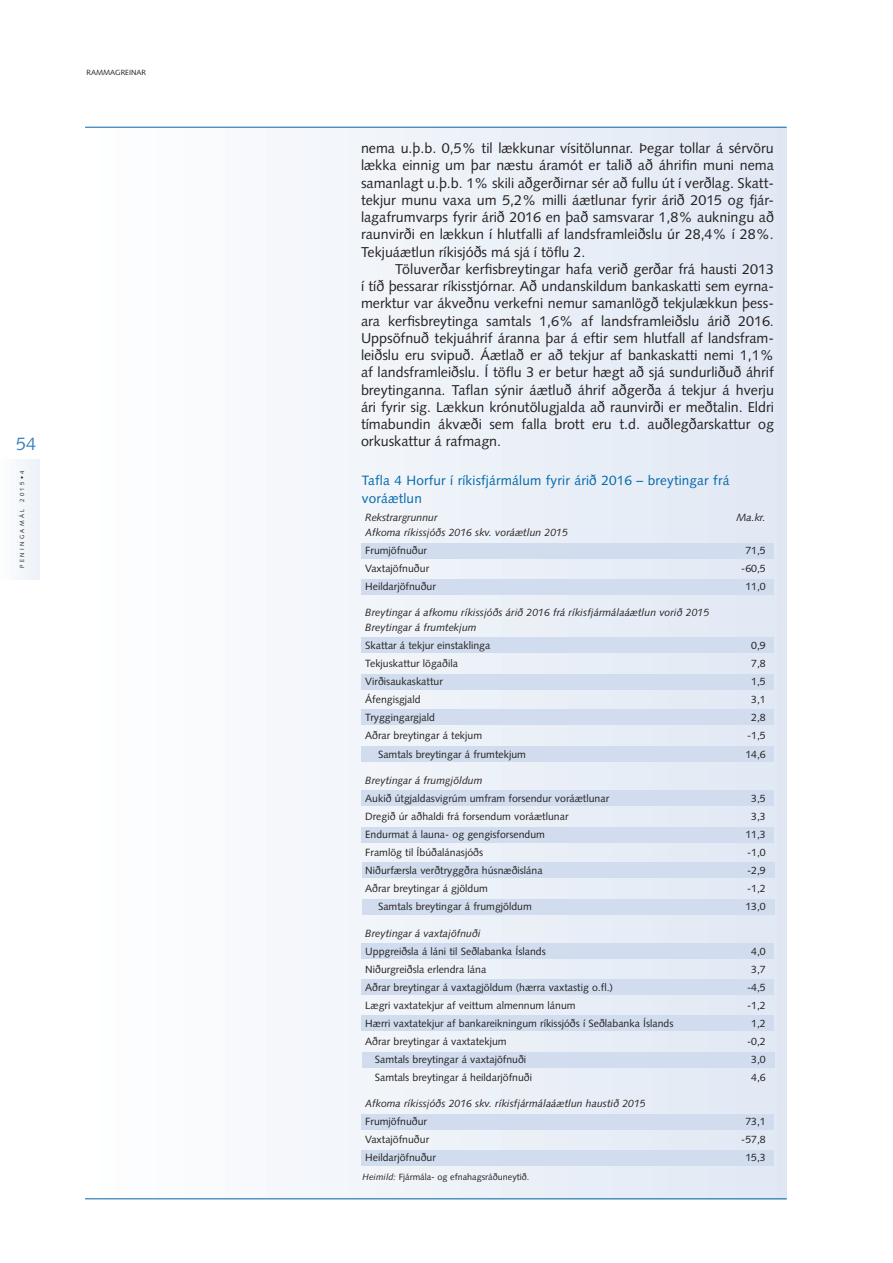
<style>
.page{position:relative;width:893px;height:1263px;background:#fff}
.page>*{position:absolute;margin:0;border:0;box-sizing:border-box;transform-origin:0 0}
.t1{font:18px "Syntax LT Std";color:#3f85c0}
.t2{font:14.25px/17.2px "Syntax LT Std";color:#231f20;text-align:justify}
.Tafla_fyrirsögn{font:13.5px/18px "Syntax LT Std";letter-spacing:.015em;color:#0067aa}
.Heimildir{font:10.5px "Syntax LT Std";color:#231f20}
.Heimildir-2{font:italic 10.5px "Syntax LT Std";color:#231f20}
.Heimildir-3{font:9px "Syntax LT Std";color:#231f20}
.t3{font:7.5px "Syntax LT Std";color:#231f20}
.t4{font:6px "Syntax LT Std";letter-spacing:.4em;color:#231f20}
.s1{font-style:italic}
</style>
<div class="page">
<div style="left:0;top:459px;width:39px;height:121px;background:#f4f7fb"></div>
<div style="left:85px;top:128px;width:702px;height:1071px;background:linear-gradient(to right,#fefeff,#dfe8f4)"></div>
<hr style="left:85px;top:1198px;width:702px;height:1px;background:#0067aa">
<hr style="left:85px;top:127px;width:702px;height:1px;background:#0067aa">
<div style="left:362px;top:1150px;width:412px;height:15px;background:#d1ddee"></div>
<div style="left:362px;top:1052px;width:412px;height:15px;background:#d1ddee"></div>
<div style="left:362px;top:1114px;width:412px;height:15px;background:#d1ddee"></div>
<div style="left:362px;top:980px;width:412px;height:15px;background:#d1ddee"></div>
<div style="left:362px;top:1015px;width:412px;height:16px;background:#d1ddee"></div>
<div style="left:361px;top:944px;width:412px;height:15px;background:#d1ddee"></div>
<div style="left:362px;top:863px;width:412px;height:15px;background:#d1ddee"></div>
<div style="left:362px;top:899px;width:412px;height:15px;background:#d1ddee"></div>
<div style="left:362px;top:791px;width:412px;height:15px;background:#d1ddee"></div>
<div style="left:362px;top:827px;width:412px;height:16px;background:#d1ddee"></div>
<div style="left:362px;top:710px;width:412px;height:15px;background:#d1ddee"></div>
<div style="left:362px;top:746px;width:412px;height:16px;background:#d1ddee"></div>
<div style="left:361px;top:638px;width:412px;height:15px;background:#d1ddee"></div>
<div style="left:361px;top:675px;width:412px;height:15px;background:#d1ddee"></div>
<div style="left:361px;top:544px;width:413px;height:15px;background:#d1ddee"></div>
<div style="left:361px;top:579px;width:413px;height:15px;background:#d1ddee"></div>
<p class="t3" style="left:87px;top:68px;width:61px">RAMMAGREINAR</p>
<p class="t1" style="left:16px;top:434px;width:22px">54</p>
<p class="t4" style="left:18px;top:568px;width:99px;rotate:-90deg">PENINGAMÁL 2015•4</p>
<p class="t2" style="left:361px;top:140px;width:414px">nema u.þ.b. 0,5% til lækkunar vísitölunnar. Þegar tollar á sérvöru lækka einnig um þar næstu áramót er talið að áhrifin muni nema samanlagt u.þ.b. 1% skili aðgerðirnar sér að fullu út í verðlag. Skatt&shy;tekjur munu vaxa um 5,2% milli áætlunar fyrir árið 2015 og fjár&shy;lagafrumvarps fyrir árið 2016 en það samsvarar 1,8% aukningu að raunvirði en lækkun í hlutfalli af landsframleiðslu úr 28,4% í 28%.<br>Tekjuáætlun ríkisjóðs má sjá í töflu 2.</p>
<p class="t2" style="left:361px;top:260px;width:414px;text-indent:34px">Töluverðar kerfisbreytingar hafa verið gerðar frá hausti 2013 í tíð þessarar ríkisstjórnar. Að undanskildum bankaskatti sem eyrna&shy;merktur var ákveðnu verkefni nemur samanlögð tekjulækkun þess&shy;ara kerfisbreytinga samtals 1,6% af landsframleiðslu árið 2016.<br>Uppsöfnuð tekjuáhrif áranna þar á eftir sem hlutfall af landsfram&shy;leiðslu eru svipuð. Áætlað er að tekjur af bankaskatti nemi 1,1% af landsframleiðslu. Í töflu 3 er betur hægt að sjá sundurliðuð áhrif breytinganna. Taflan sýnir áætluð áhrif aðgerða á tekjur á hverju ári fyrir sig. Lækkun krónutölugjalda að raunvirði er meðtalin. Eldri tímabundin ákvæði sem falla brott eru t.d. auðlegðarskattur og orkuskattur á rafmagn.</p>
<p class="Tafla_fyrirsögn" style="left:362px;top:471px;width:369px">Tafla 4 Horfur í ríkisfjármálum fyrir árið 2016 – breytingar frá voráætlun</p>
<p class="Heimildir-2" style="left:365px;top:511px;width:74px">Rekstrargrunnur</p>
<p class="Heimildir-2" style="left:737px;top:511px;width:31px">Ma.kr.</p>
<p class="Heimildir-2" style="left:365px;top:526px;width:204px">Afkoma ríkissjóðs 2016 skv. voráætlun 2015</p>
<p class="Heimildir" style="left:365px;top:544px;width:63px">Frumjöfnuður</p>
<p class="Heimildir" style="left:745px;top:544px;width:22px">71,5</p>
<p class="Heimildir" style="left:365px;top:562px;width:65px">Vaxtajöfnuður</p>
<p class="Heimildir" style="left:741px;top:562px;width:26px">-60,5</p>
<p class="Heimildir" style="left:365px;top:580px;width:72px">Heildarjöfnuður</p>
<p class="Heimildir" style="left:745px;top:580px;width:22px">11,0</p>
<p class="Heimildir-2" style="left:365px;top:607px;width:346px">Breytingar á afkomu ríkissjóðs árið 2016 frá ríkisfjármálaáætlun vorið 2015</p>
<p class="Heimildir-2" style="left:365px;top:622px;width:113px">Breytingar á frumtekjum</p>
<p class="Heimildir" style="left:365px;top:640px;width:127px">Skattar á tekjur einstaklinga</p>
<p class="Heimildir" style="left:751px;top:640px;width:16px">0,9</p>
<p class="Heimildir" style="left:365px;top:658px;width:94px">Tekjuskattur lögaðila</p>
<p class="Heimildir" style="left:751px;top:658px;width:16px">7,8</p>
<p class="Heimildir" style="left:365px;top:676px;width:79px">Virðisaukaskattur</p>
<p class="Heimildir" style="left:751px;top:676px;width:16px">1,5</p>
<p class="Heimildir" style="left:365px;top:694px;width:57px">Áfengisgjald</p>
<p class="Heimildir" style="left:751px;top:694px;width:16px">3,1</p>
<p class="Heimildir" style="left:365px;top:712px;width:71px">Tryggingargjald</p>
<p class="Heimildir" style="left:751px;top:712px;width:16px">2,8</p>
<p class="Heimildir" style="left:365px;top:730px;width:118px">Aðrar breytingar á tekjum</p>
<p class="Heimildir" style="left:747px;top:730px;width:20px">-1,5</p>
<p class="Heimildir" style="left:378px;top:748px;width:149px">Samtals breytingar á frumtekjum</p>
<p class="Heimildir" style="left:745px;top:748px;width:22px">14,6</p>
<p class="Heimildir-2" style="left:365px;top:774px;width:119px">Breytingar á frumgjöldum</p>
<p class="Heimildir" style="left:365px;top:792px;width:245px">Aukið útgjaldasvigrúm umfram forsendur voráætlunar</p>
<p class="Heimildir" style="left:751px;top:792px;width:16px">3,5</p>
<p class="Heimildir" style="left:365px;top:810px;width:205px">Dregið úr aðhaldi frá forsendum voráætlunar</p>
<p class="Heimildir" style="left:751px;top:810px;width:16px">3,3</p>
<p class="Heimildir" style="left:365px;top:828px;width:181px">Endurmat á launa- og gengisforsendum</p>
<p class="Heimildir" style="left:745px;top:828px;width:22px">11,3</p>
<p class="Heimildir" style="left:365px;top:846px;width:119px">Framlög til Íbúðalánasjóðs</p>
<p class="Heimildir" style="left:747px;top:846px;width:20px">-1,0</p>
<p class="Heimildir" style="left:365px;top:864px;width:179px">Niðurfærsla verðtryggðra húsnæðislána</p>
<p class="Heimildir" style="left:747px;top:864px;width:20px">-2,9</p>
<p class="Heimildir" style="left:365px;top:882px;width:124px">Aðrar breytingar á gjöldum</p>
<p class="Heimildir" style="left:747px;top:882px;width:20px">-1,2</p>
<p class="Heimildir" style="left:378px;top:900px;width:155px">Samtals breytingar á frumgjöldum</p>
<p class="Heimildir" style="left:745px;top:900px;width:22px">13,0</p>
<p class="Heimildir-2" style="left:365px;top:927px;width:117px">Breytingar á vaxtajöfnuði</p>
<p class="Heimildir" style="left:365px;top:945px;width:182px">Uppgreiðsla á láni til Seðlabanka Íslands</p>
<p class="Heimildir" style="left:751px;top:945px;width:16px">4,0</p>
<p class="Heimildir" style="left:365px;top:963px;width:122px">Niðurgreiðsla erlendra lána</p>
<p class="Heimildir" style="left:751px;top:963px;width:16px">3,7</p>
<p class="Heimildir" style="left:365px;top:981px;width:249px">Aðrar breytingar á vaxtagjöldum (hærra vaxtastig o.fl.)</p>
<p class="Heimildir" style="left:747px;top:981px;width:20px">-4,5</p>
<p class="Heimildir" style="left:365px;top:999px;width:212px">Lægri vaxtatekjur af veittum almennum lánum</p>
<p class="Heimildir" style="left:747px;top:999px;width:20px">-1,2</p>
<p class="Heimildir" style="left:365px;top:1017px;width:310px">Hærri vaxtatekjur af bankareikningum ríkissjóðs í Seðlabanka Íslands</p>
<p class="Heimildir" style="left:751px;top:1017px;width:16px">1,2</p>
<p class="Heimildir" style="left:365px;top:1035px;width:143px">Aðrar breytingar á vaxtatekjum</p>
<p class="Heimildir" style="left:747px;top:1035px;width:20px">-0,2</p>
<p class="Heimildir" style="left:375px;top:1053px;width:153px">Samtals breytingar á vaxtajöfnuði</p>
<p class="Heimildir" style="left:751px;top:1053px;width:16px">3,0</p>
<p class="Heimildir" style="left:375px;top:1071px;width:159px">Samtals breytingar á heildarjöfnuði</p>
<p class="Heimildir" style="left:751px;top:1071px;width:16px">4,6</p>
<p class="Heimildir-2" style="left:365px;top:1097px;width:282px">Afkoma ríkissjóðs 2016 skv. ríkisfjármálaáætlun haustið 2015</p>
<p class="Heimildir" style="left:365px;top:1115px;width:63px">Frumjöfnuður</p>
<p class="Heimildir" style="left:745px;top:1115px;width:22px">73,1</p>
<p class="Heimildir" style="left:365px;top:1133px;width:65px">Vaxtajöfnuður</p>
<p class="Heimildir" style="left:741px;top:1133px;width:26px">-57,8</p>
<p class="Heimildir" style="left:365px;top:1151px;width:72px">Heildarjöfnuður</p>
<p class="Heimildir" style="left:745px;top:1151px;width:22px">15,3</p>
<p class="Heimildir-3" style="left:362px;top:1172px;width:168px"><span class="s1">Heimild:</span> Fjármála- og efnahagsráðuneytið.</p>
</div>
